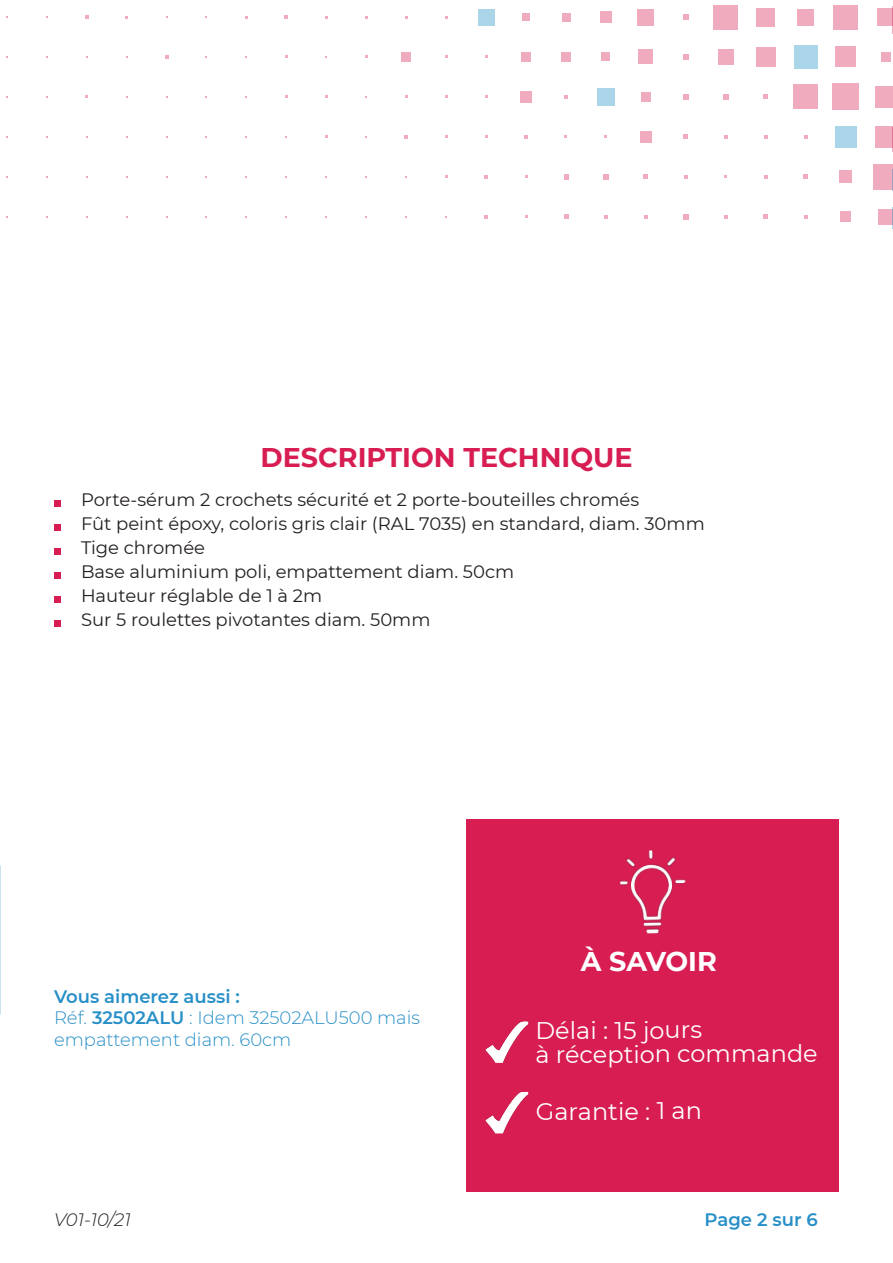
<style>
.page{position:relative;width:893px;height:1263px;background:#fff}
.page>*{position:absolute;margin:0;border:0;box-sizing:border-box;transform-origin:0 0}
.t1{font:700 27px "Montserrat";color:#d71d52}
.t2{font:700 27px "Montserrat";letter-spacing:-.005em;color:#fff}
.t3{font:24px "Montserrat";letter-spacing:-.005em;color:#fff}
.t4{font:18px "Montserrat";color:#231f20}
.t5{font:300 18px/21.6px "Montserrat";color:#278fc7}
.t6{font:600 18px "Montserrat";color:#278fc7}
.t7{font:italic 300 18px "Montserrat";color:#231f20}
.s1{font-weight:600}
</style>
<div class="page">
<div style="left:878px;top:209px;width:14px;height:16px;background:#f0abbf"></div>
<div style="left:873px;top:164px;width:19px;height:25px;background:#f0abbf"></div>
<div style="left:875px;top:126px;width:17px;height:21px;background:#f0abbf"></div>
<div style="left:875px;top:86px;width:17px;height:22px;background:#f0abbf"></div>
<div style="left:881px;top:52px;width:9px;height:10px;background:#f0abbf"></div>
<div style="left:877px;top:8px;width:15px;height:18px;background:#f0abbf"></div>
<div style="left:840px;top:212px;width:11px;height:10px;background:#f0abbf"></div>
<div style="left:839px;top:171px;width:13px;height:12px;background:#f0abbf"></div>
<div style="left:835px;top:126px;width:21px;height:22px;background:#abd5e9"></div>
<div style="left:832px;top:84px;width:27px;height:26px;background:#f0abbf"></div>
<div style="left:835px;top:47px;width:21px;height:20px;background:#f0abbf"></div>
<div style="left:833px;top:5px;width:25px;height:24px;background:#f0abbf"></div>
<svg style="left:804px;top:215px;width:4px;height:4px"></svg>
<svg style="left:803px;top:175px;width:5px;height:4px"></svg>
<svg style="left:804px;top:135px;width:4px;height:4px"></svg>
<div style="left:793px;top:84px;width:25px;height:25px;background:#f0abbf"></div>
<div style="left:794px;top:45px;width:23px;height:24px;background:#abd5e9"></div>
<div style="left:797px;top:9px;width:17px;height:16px;background:#f0abbf"></div>
<svg style="left:763px;top:214px;width:5px;height:5px"></svg>
<svg style="left:764px;top:175px;width:4px;height:4px"></svg>
<svg style="left:764px;top:135px;width:4px;height:4px"></svg>
<svg style="left:764px;top:95px;width:4px;height:4px"></svg>
<div style="left:756px;top:47px;width:20px;height:20px;background:#f0abbf"></div>
<div style="left:756px;top:8px;width:19px;height:18px;background:#f0abbf"></div>
<svg style="left:724px;top:215px;width:3px;height:4px"></svg>
<svg style="left:724px;top:135px;width:3px;height:4px"></svg>
<svg style="left:723px;top:94px;width:5px;height:6px"></svg>
<div style="left:718px;top:49px;width:15px;height:16px;background:#f0abbf"></div>
<div style="left:713px;top:5px;width:25px;height:24px;background:#f0abbf"></div>
<svg style="left:683px;top:214px;width:5px;height:5px"></svg>
<svg style="left:684px;top:175px;width:4px;height:4px"></svg>
<svg style="left:684px;top:135px;width:4px;height:4px"></svg>
<svg style="left:683px;top:94px;width:5px;height:6px"></svg>
<svg style="left:683px;top:54px;width:5px;height:5px"></svg>
<svg style="left:683px;top:14px;width:6px;height:6px"></svg>
<svg style="left:644px;top:215px;width:4px;height:4px"></svg>
<svg style="left:644px;top:175px;width:4px;height:4px"></svg>
<div style="left:640px;top:131px;width:11px;height:11px;background:#f0abbf"></div>
<div style="left:641px;top:92px;width:9px;height:9px;background:#f0abbf"></div>
<div style="left:639px;top:50px;width:14px;height:14px;background:#f0abbf"></div>
<div style="left:638px;top:9px;width:16px;height:16px;background:#f0abbf"></div>
<svg style="left:604px;top:215px;width:4px;height:4px"></svg>
<svg style="left:603px;top:174px;width:6px;height:5px"></svg>
<div style="left:597px;top:88px;width:18px;height:18px;background:#abd5e9"></div>
<div style="left:602px;top:53px;width:8px;height:8px;background:#f0abbf"></div>
<div style="left:600px;top:11px;width:11px;height:12px;background:#f0abbf"></div>
<svg style="left:564px;top:214px;width:4px;height:5px"></svg>
<svg style="left:564px;top:174px;width:4px;height:5px"></svg>
<svg style="left:564px;top:95px;width:4px;height:4px"></svg>
<div style="left:561px;top:52px;width:9px;height:9px;background:#f0abbf"></div>
<div style="left:562px;top:13px;width:8px;height:8px;background:#f0abbf"></div>
<svg style="left:524px;top:135px;width:4px;height:3px"></svg>
<div style="left:520px;top:91px;width:12px;height:11px;background:#f0abbf"></div>
<div style="left:521px;top:52px;width:10px;height:10px;background:#f0abbf"></div>
<div style="left:522px;top:13px;width:8px;height:8px;background:#f0abbf"></div>
<svg style="left:484px;top:215px;width:4px;height:4px"></svg>
<svg style="left:484px;top:175px;width:4px;height:3px"></svg>
<div style="left:478px;top:9px;width:16px;height:16px;background:#abd5e9"></div>
<svg style="left:404px;top:135px;width:4px;height:4px"></svg>
<div style="left:401px;top:52px;width:10px;height:10px;background:#f0abbf"></div>
<svg style="left:285px;top:15px;width:3px;height:4px"></svg>
<svg style="left:165px;top:55px;width:3px;height:4px"></svg>
<svg style="left:85px;top:15px;width:3px;height:4px"></svg>
<svg style="left:54px;top:500px;width:6px;height:6px"></svg>
<svg style="left:54px;top:524px;width:6px;height:6px"></svg>
<svg style="left:54px;top:548px;width:6px;height:6px"></svg>
<svg style="left:54px;top:572px;width:6px;height:6px"></svg>
<svg style="left:54px;top:596px;width:6px;height:6px"></svg>
<svg style="left:54px;top:620px;width:6px;height:6px"></svg>
<div style="left:467px;top:820px;width:372px;height:372px;background:#d71d52"></div>
<img style="left:485px;top:1021px;width:43px;height:42px">
<img style="left:485px;top:1092px;width:43px;height:41px">
<img style="left:620px;top:850px;width:66px;height:84px">
<svg style="left:892px;top:208px;width:1px;height:21px"></svg>
<svg style="left:892px;top:169px;width:1px;height:22px"></svg>
<svg style="left:892px;top:127px;width:1px;height:25px"></svg>
<svg style="left:892px;top:6px;width:1px;height:28px"></svg>
<p class="t1" style="left:260px;top:438px;width:374px">DESCRIPTION TECHNIQUE</p>
<p class="t4" style="left:81px;top:488px;width:560px">Porte-sérum 2 crochets sécurité et 2 porte-bouteilles chromés</p>
<p class="t4" style="left:81px;top:512px;width:625px">Fût peint époxy, coloris gris clair (RAL 7035) en standard, diam. 30mm</p>
<p class="t4" style="left:81px;top:536px;width:126px">Tige chromée</p>
<p class="t4" style="left:81px;top:560px;width:435px">Base aluminium poli, empattement diam. 50cm</p>
<p class="t4" style="left:81px;top:584px;width:243px">Hauteur réglable de 1 à 2m</p>
<p class="t4" style="left:81px;top:608px;width:351px">Sur 5 roulettes pivotantes diam. 50mm</p>
<p class="t6" style="left:54px;top:983px;width:187px">Vous aimerez aussi :</p>
<p class="t5" style="left:54px;top:1006px;width:368px">Réf. <span class="s1">32502ALU</span> : Idem 32502ALU500 mais empattement diam. 60cm</p>
<p class="t2" style="left:581px;top:942px;width:138px">À SAVOIR</p>
<p class="t3" style="left:535px;top:1013px;width:168px">Délai : 15 jours</p>
<p class="t3" style="left:535px;top:1037px;width:284px">à réception commande</p>
<p class="t3" style="left:536px;top:1095px;width:168px">Garantie : 1 an</p>
<p class="t7" style="left:54px;top:1208px;width:78px">V01-10/21</p>
<p class="t6" style="left:705px;top:1207px;width:115px">Page 2 sur 6</p>
</div>
